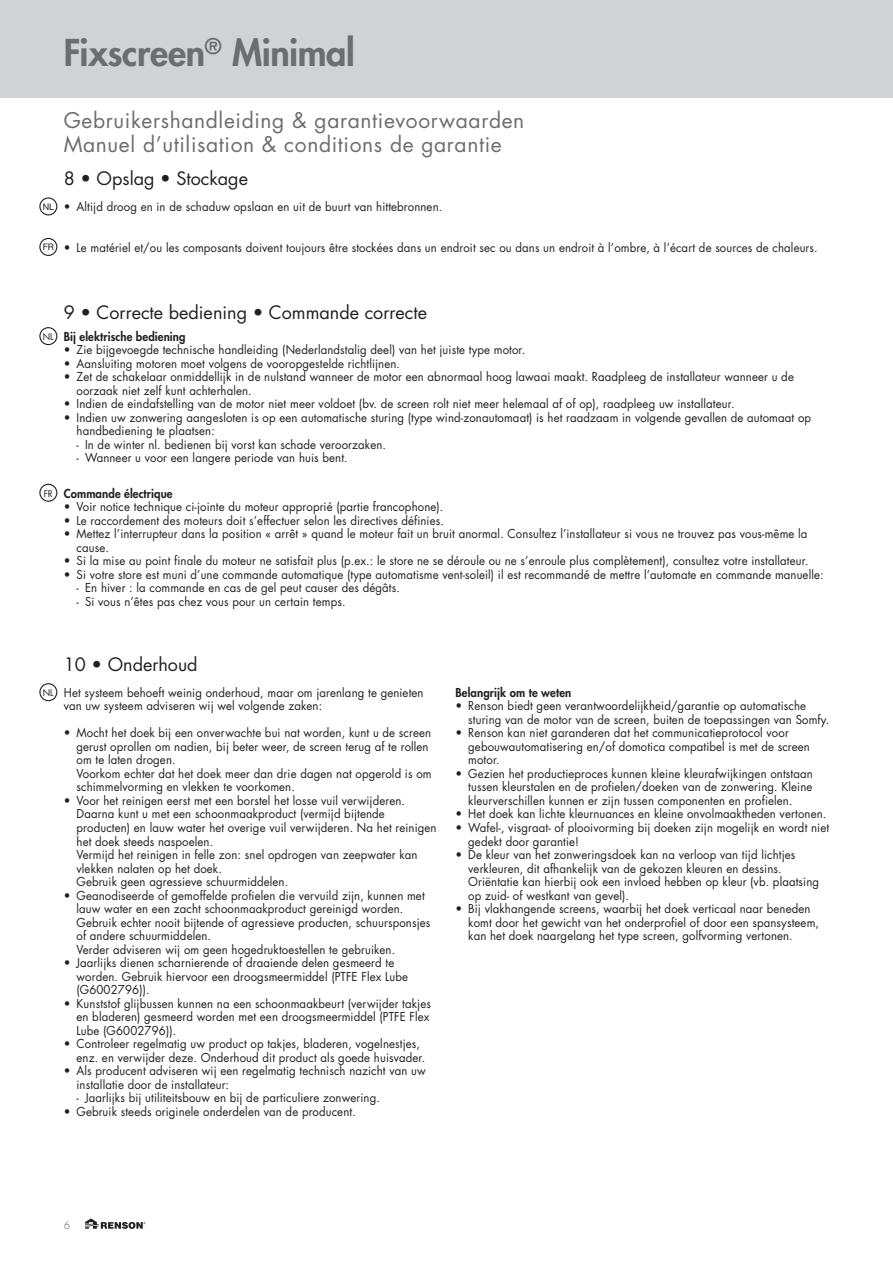
<style>
.page{position:relative;width:893px;height:1263px;background:#fff}
.page>*{position:absolute;margin:0;border:0;box-sizing:border-box;transform-origin:0 0}
.t1{font:800 36px "Futura Std";letter-spacing:-.01em;color:#6c6d70}
.T1{font:21px "Futura Std";letter-spacing:.03em;color:#6c6d70}
.T2{font:18px "Futura Std";color:#231f20}
.body_indent{font:12px/13.5px "Futura Std";letter-spacing:.01em;color:#231f20;scale:.95 1}
.body_indent_2e_nivea{font:12px "Futura Std";letter-spacing:.01em;color:#231f20;scale:.95 1}
.body{font:12px/13.5px "Futura Std";letter-spacing:.01em;color:#231f20;scale:.95 1}
.body_indent-2{font:800 12px "Futura Std";letter-spacing:.01em;color:#231f20;scale:.95 1}
.t2{font:10.5px "Futura Std";color:#939598}
.t3{font:9px "Futura Std";color:#231f20}
.t4{font:9px "Helvetica Neue LT Std";color:#231f20}
</style>
<div class="page">
<div style="left:0;top:0;width:893px;height:98px;background:#d1d2d4"></div>
<svg style="left:85px;top:1218px;width:60px;height:11px"></svg>
<div style="left:39px;top:484px;width:18px;height:18px;border:1px solid #231f20;border-radius:50%"></div>
<div style="left:39px;top:327px;width:18px;height:18px;border:1px solid #231f20;border-radius:50%"></div>
<div style="left:39px;top:197px;width:18px;height:18px;border:1px solid #231f20;border-radius:50%"></div>
<div style="left:39px;top:238px;width:18px;height:18px;border:1px solid #231f20;border-radius:50%"></div>
<div style="left:39px;top:683px;width:18px;height:18px;border:1px solid #231f20;border-radius:50%"></div>
<h1 class="t1" style="left:64px;top:30px;width:292px">Fixscreen<sup>®</sup> Minimal</h1>
<p class="t4" style="left:43px;top:201px;width:13px">NL</p>
<p class="t4" style="left:43px;top:242px;width:13px">FR</p>
<p class="T1" style="left:64px;top:107px;width:462px">Gebruikershandleiding &amp; garantievoorwaarden</p>
<p class="T1" style="left:64px;top:131px;width:440px">Manuel d’utilisation &amp; conditions de garantie</p>
<p class="T2" style="left:64px;top:167px;width:186px">8 • Opslag • Stockage</p>
<p class="body_indent" style="left:64px;top:200px;width:400px">• Altijd droog en in de schaduw opslaan en uit de buurt van hittebronnen.</p>
<p class="body_indent" style="left:64px;top:241px;width:795px">• Le matériel et/ou les composants doivent toujours être stockées dans un endroit sec ou dans un endroit à l’ombre, à l’écart de sources de chaleurs.</p>
<p class="t3" style="left:43px;top:331px;width:12px">NL</p>
<p class="t3" style="left:44px;top:488px;width:10px">FR</p>
<p class="T2" style="left:64px;top:301px;width:365px">9 • Correcte bediening • Commande correcte</p>
<p class="body_indent-2" style="left:64px;top:329px;width:130px">Bij elektrische bediening</p>
<p class="body_indent" style="left:64px;top:343px;width:487px">• Zie bijgevoegde technische handleiding (Nederlandstalig deel) van het juiste type motor.</p>
<p class="body_indent" style="left:64px;top:357px;width:355px">• Aansluiting motoren moet volgens de vooropgestelde richtlijnen.</p>
<p class="body_indent" style="left:77px;top:370px;width:757px;text-indent:-13px">• Zet de schakelaar onmiddellijk in de nulstand wanneer de motor een abnormaal hoog lawaai maakt. Raadpleeg de installateur wanneer u de oorzaak niet zelf kunt achterhalen.</p>
<p class="body_indent" style="left:64px;top:397px;width:707px">• Indien de eindafstelling van de motor niet meer voldoet (bv. de screen rolt niet meer helemaal af of op), raadpleeg uw installateur.</p>
<p class="body_indent" style="left:77px;top:411px;width:775px;text-indent:-13px">• Indien uw zonwering aangesloten is op een automatische sturing (type wind-zonautomaat) is het raadzaam in volgende gevallen de automaat op handbediening te plaatsen:</p>
<p class="body_indent_2e_nivea" style="left:77px;top:437px;width:327px">- In de winter nl. bedienen bij vorst kan schade veroorzaken.</p>
<p class="body_indent_2e_nivea" style="left:77px;top:450px;width:287px">- Wanneer u voor een langere periode van huis bent.</p>
<p class="body_indent-2" style="left:64px;top:485px;width:116px">Commande électrique</p>
<p class="body_indent" style="left:64px;top:500px;width:401px">• Voir notice technique ci-jointe du moteur approprié (partie francophone).</p>
<p class="body_indent" style="left:64px;top:513px;width:402px">• Le raccordement des moteurs doit s’effectuer selon les directives définies.</p>
<p class="body_indent" style="left:77px;top:527px;width:771px;text-indent:-13px">• Mettez l’interrupteur dans la position « arrêt » quand le moteur fait un bruit anormal. Consultez l’installateur si vous ne trouvez pas vous-même la cause.</p>
<p class="body_indent" style="left:64px;top:554px;width:785px">• Si la mise au point finale du moteur ne satisfait plus (p.ex.: le store ne se déroule ou ne s’enroule plus complètement), consultez votre installateur.</p>
<p class="body_indent" style="left:64px;top:567px;width:801px">• Si votre store est muni d’une commande automatique (type automatisme vent-soleil) il est recommandé de mettre l’automate en commande manuelle:</p>
<p class="body_indent_2e_nivea" style="left:77px;top:580px;width:342px">- En hiver : la commande en cas de gel peut causer des dégâts.</p>
<p class="body_indent_2e_nivea" style="left:77px;top:593px;width:285px">- Si vous n’êtes pas chez vous pour un certain temps.</p>
<p class="t3" style="left:43px;top:687px;width:12px">NL</p>
<p class="T2" style="left:64px;top:653px;width:135px">10 • Onderhoud</p>
<p class="body" style="left:64px;top:686px;width:380px">Het systeem behoeft weinig onderhoud, maar om jarenlang te genieten van uw systeem adviseren wij wel volgende zaken:</p>
<p class="body_indent" style="left:77px;top:726px;width:375px;text-indent:-13px">• Mocht het doek bij een onverwachte bui nat worden, kunt u de screen gerust oprollen om nadien, bij beter weer, de screen terug af te rollen om te laten drogen.</p>
<p class="body_indent" style="left:77px;top:767px;width:375px">Voorkom echter dat het doek meer dan drie dagen nat opgerold is om schimmelvorming en vlekken te voorkomen.</p>
<p class="body_indent" style="left:77px;top:794px;width:381px;text-indent:-13px">• Voor het reinigen eerst met een borstel het losse vuil verwijderen.<br>Daarna kunt u met een schoonmaakproduct (vermijd bijtende producten) en lauw water het overige vuil verwijderen. Na het reinigen het doek steeds naspoelen.</p>
<p class="body_indent" style="left:77px;top:848px;width:361px">Vermijd het reinigen in felle zon: snel opdrogen van zeepwater kan vlekken nalaten op het doek.</p>
<p class="body_indent" style="left:77px;top:875px;width:224px">Gebruik geen agressieve schuurmiddelen.</p>
<p class="body_indent" style="left:77px;top:888px;width:368px;text-indent:-13px">• Geanodiseerde of gemoffelde profielen die vervuild zijn, kunnen met lauw water en een zacht schoonmaakproduct gereinigd worden.</p>
<p class="body_indent" style="left:77px;top:915px;width:374px">Gebruik echter nooit bijtende of agressieve producten, schuursponsjes of andere schuurmiddelen.<br>Verder adviseren wij om geen hogedruktoestellen te gebruiken.</p>
<p class="body_indent" style="left:77px;top:956px;width:350px;text-indent:-13px">• Jaarlijks dienen scharnierende of draaiende delen gesmeerd te worden. Gebruik hiervoor een droogsmeermiddel (PTFE Flex Lube (G6002796)).</p>
<p class="body_indent" style="left:77px;top:996px;width:375px;text-align:justify;text-indent:-13px">• Kunststof glijbussen kunnen na een schoonmaakbeurt (verwijder takjes en bladeren) gesmeerd worden met een droogsmeermiddel (PTFE Flex Lube (G6002796)).</p>
<p class="body_indent" style="left:77px;top:1037px;width:369px;text-indent:-13px">• Controleer regelmatig uw product op takjes, bladeren, vogelnestjes, enz. en verwijder deze. Onderhoud dit product als goede huisvader.</p>
<p class="body_indent" style="left:77px;top:1064px;width:369px;text-indent:-13px">• Als producent adviseren wij een regelmatig technisch nazicht van uw installatie door de installateur:</p>
<p class="body_indent_2e_nivea" style="left:77px;top:1090px;width:321px">- Jaarlijks bij utiliteitsbouw en bij de particuliere zonwering.</p>
<p class="body_indent" style="left:64px;top:1104px;width:309px">• Gebruik steeds originele onderdelen van de producent.</p>
<p class="body_indent-2" style="left:455px;top:685px;width:123px">Belangrijk om te weten</p>
<p class="body_indent" style="left:468px;top:699px;width:381px;text-indent:-13px">• Renson biedt geen verantwoordelijkheid/garantie op automatische sturing van de motor van de screen, buiten de toepassingen van Somfy.</p>
<p class="body_indent" style="left:468px;top:726px;width:361px;text-indent:-13px">• Renson kan niet garanderen dat het communicatieprotocol voor gebouwautomatisering en/of domotica compatibel is met de screen motor.</p>
<p class="body_indent" style="left:468px;top:767px;width:364px;text-align:justify;text-indent:-13px">• Gezien het productieproces kunnen kleine kleurafwijkingen ontstaan tussen kleurstalen en de profielen/doeken van de zonwering. Kleine kleurverschillen kunnen er zijn tussen componenten en profielen.</p>
<p class="body_indent" style="left:455px;top:807px;width:392px">• Het doek kan lichte kleurnuances en kleine onvolmaaktheden vertonen.</p>
<p class="body_indent" style="left:468px;top:821px;width:381px;text-indent:-13px">• Wafel-, visgraat- of plooivorming bij doeken zijn mogelijk en wordt niet gedekt door garantie!</p>
<p class="body_indent" style="left:468px;top:848px;width:371px;text-indent:-13px">• De kleur van het zonweringsdoek kan na verloop van tijd lichtjes verkleuren, dit afhankelijk van de gekozen kleuren en dessins.<br>Oriëntatie kan hierbij ook een invloed hebben op kleur (vb. plaatsing op zuid- of westkant van gevel).</p>
<p class="body_indent" style="left:468px;top:902px;width:371px;text-indent:-13px">• Bij vlakhangende screens, waarbij het doek verticaal naar beneden komt door het gewicht van het onderprofiel of door een spansysteem, kan het doek naargelang het type screen, golfvorming vertonen.</p>
<p class="t2" style="left:64px;top:1218px;width:8px">6</p>
</div>
